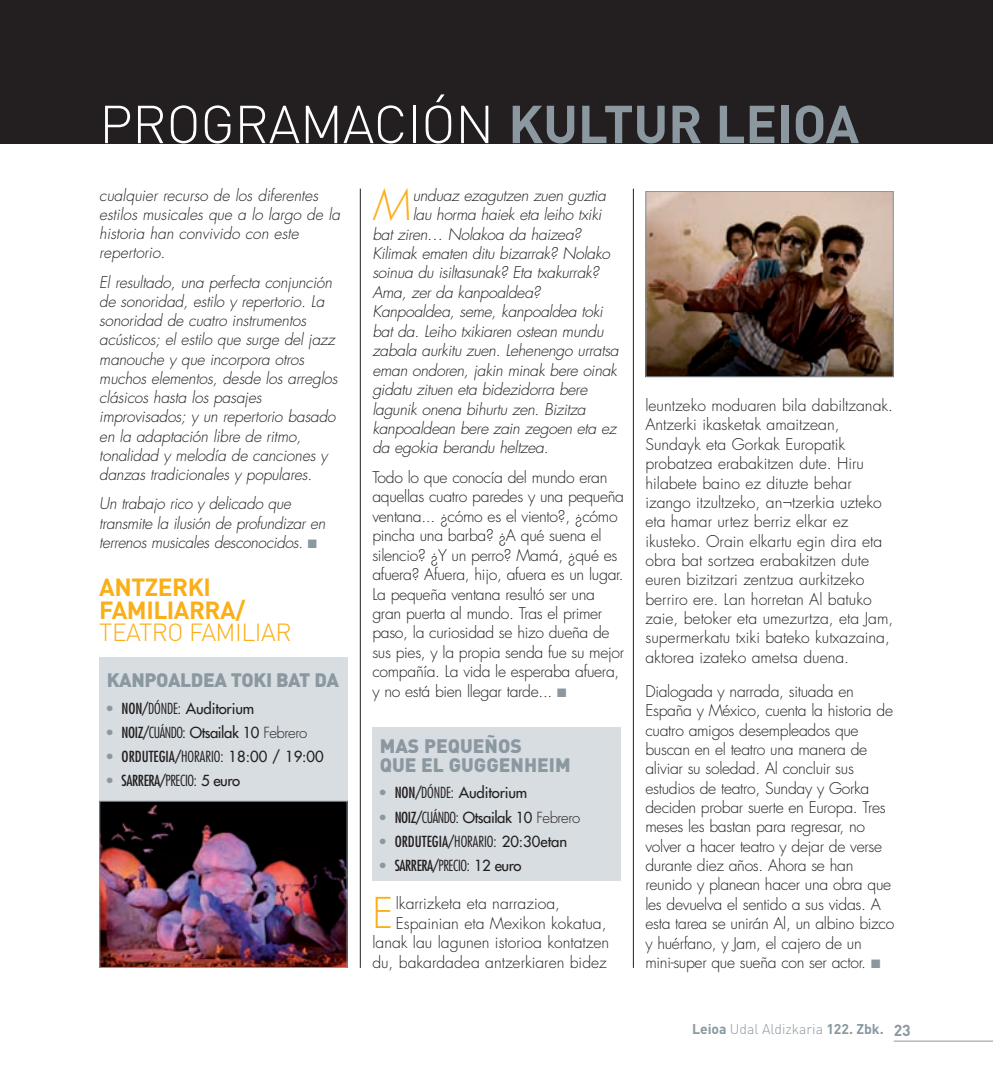
<style>
.page{position:relative;width:993px;height:1092px;background:#fff}
.page>*{position:absolute;margin:0;border:0;box-sizing:border-box;transform-origin:0 0}
.t1{font:300 52.5px "DIN";letter-spacing:-.005em;color:#fff}
.t2{font:italic 300 41.3px "Futura";color:#faaf18}
.t3{font:300 41.3px "Futura";color:#faaf18}
.t4{font:700 24.5px/22.8px "DIN";letter-spacing:-.02em;color:#faaf18}
.t5{font:300 24.5px "DIN";letter-spacing:-.02em;color:#faaf18}
.t6{font:900 19.25px/19.2px "DIN";color:#8b98a0}
.t7{font:900 19.25px "DIN";letter-spacing:-.02em;color:#8b98a0}
.t8{font:italic 300 15.75px/19.2px "Futura";letter-spacing:-.02em;color:#231f20}
.t9{font:300 15.75px/19.4px "Futura";letter-spacing:-.02em;color:#231f20}
.t10{font:300 15.75px/19.4px "Futura";color:#231f20}
.t11{font:italic 300 15.75px/19.2px "Futura";color:#231f20}
.t12{font:14.88px "Futura";letter-spacing:-.01em;color:#231f20}
.t13{font:condensed 14.88px "Futura";color:#231f20}
.t14{font:14.88px "Futura";letter-spacing:-.03em;color:#231f20}
.t15{font:300 14px "DIN";color:#8b98a0}
.s1{font-weight:700;color:#8b98a0}
.s2{color:#8b98a0}
.s3{font-stretch:condensed;color:#8b98a0}
.s4{font-stretch:condensed}
.s5{font-weight:300;font-stretch:condensed}
.s6{font-weight:300}
.s7{font-stretch:normal}
.s8{font-weight:700}
.s9{font-weight:700;font-size:15.75px}
</style>
<div class="page">
<hr style="left:893px;top:1040px;width:99px;height:1px;background:#8b98a0">
<div style="left:0;top:0;width:992px;height:144px;background:#231f20"></div>
<hr style="left:632px;top:189px;width:1px;height:778px;background:#231f20">
<hr style="left:360px;top:189px;width:1px;height:778px;background:#231f20">
<div style="left:99px;top:656px;width:248px;height:144px;background:#d7dde1"></div>
<img style="left:101px;top:802px;width:244px;height:163px">
<div style="left:99px;top:800px;width:248px;height:167px;border:1px solid #8b98a0"></div>
<img style="left:647px;top:193px;width:244px;height:182px">
<div style="left:645px;top:191px;width:248px;height:186px;border:1px solid #8b98a0"></div>
<div style="left:372px;top:727px;width:248px;height:154px;background:#d7dde1"></div>
<h1 class="t1" style="left:99px;top:92px;width:761px">PROG RAMAC IÓN <span class="s1">KULTUR LEIOA</span></h1>
<p class="t11" style="left:99px;top:186px;width:242px">cualquier recurso de los diferentes estilos musicales que a lo largo de la historia han convivido con este repertorio.</p>
<p class="t8" style="left:99px;top:273px;width:240px">El resultado, una perfecta conjunción de sonoridad, estilo y repertorio. La sonoridad de cuatro instrumentos acústicos; el estilo que surge del jazz manouche y que incorpora otros muchos elementos, desde los arreglos clásicos hasta los pasajes improvisados; y un repertorio basado en la adaptación libre de ritmo, tonalidad y melodía de canciones y danzas tradicionales y populares.</p>
<p class="t8" style="left:99px;top:494px;width:227px">Un trabajo rico y delicado que transmite la ilusión de profundizar en terrenos musicales desconocidos. <span class="s2">■</span></p>
<h3 class="t4" style="left:99px;top:574px;width:147px">ANTZERKI<br>FAMILIARRA/</h3>
<h3 class="t5" style="left:99px;top:617px;width:194px">TEATRO FAMILIAR</h3>
<p class="t7" style="left:107px;top:667px;width:234px">KANPOAL DEA TOKI BAT DA</p>
<p class="t12" style="left:107px;top:698px;width:149px"><span class="s3">•</span> <span class="s4">NON/</span><span class="s5">DÓNDE:</span> Auditorium</p>
<p class="t14" style="left:107px;top:722px;width:202px"><span class="s3">•</span> <span class="s4">NOIZ/</span><span class="s5">CUÁNDO:</span> Otsailak 10 <span class="s6">Febrero</span></p>
<p class="t12" style="left:107px;top:746px;width:218px"><span class="s3">•</span> <span class="s4">ORDUTEGIA/</span><span class="s5">HORARIO:</span> 18:00 / 19:00</p>
<p class="t13" style="left:107px;top:771px;width:135px"><span class="s2">•</span> SARRERA/<span class="s6">PRECIO:</span> <span class="s7">5 euro</span></p>
<h2 class="t2" style="left:372px;top:180px;width:39px">M</h2>
<p class="t8" style="left:412px;top:186px;width:195px">unduaz ezagutzen zuen guztia</p>
<p class="t8" style="left:412px;top:205px;width:190px">lau horma haiek eta leiho txiki</p>
<p class="t8" style="left:372px;top:224px;width:210px">bat ziren… Nolakoa da haizea?</p>
<p class="t8" style="left:372px;top:244px;width:239px">Kilimak ematen ditu bizarrak? Nolako</p>
<p class="t8" style="left:372px;top:263px;width:228px">soinua du isiltasunak? Eta txakurrak?</p>
<p class="t8" style="left:372px;top:283px;width:170px">Ama, zer da kanpoaldea?</p>
<p class="t8" style="left:372px;top:302px;width:232px">Kanpoaldea, seme, kanpoaldea toki</p>
<p class="t8" style="left:372px;top:322px;width:233px">bat da. Leiho txikiaren ostean mundu</p>
<p class="t8" style="left:372px;top:341px;width:248px">zabala aurkitu zuen. Lehenengo urratsa</p>
<p class="t8" style="left:372px;top:361px;width:246px">eman ondoren, jakin minak bere oinak</p>
<p class="t8" style="left:372px;top:380px;width:216px">gidatu zituen eta bidezidorra bere</p>
<p class="t8" style="left:372px;top:399px;width:215px">lagunik onena bihurtu zen. Bizitza</p>
<p class="t8" style="left:372px;top:419px;width:245px">kanpoaldean bere zain zegoen eta ez</p>
<p class="t8" style="left:372px;top:438px;width:178px">da egokia berandu heltzea.</p>
<p class="t9" style="left:372px;top:468px;width:253px">Todo lo que conocía del mundo eran aquellas cuatro paredes y una pequeña ventana... ¿cómo es el viento?, ¿cómo pincha una barba? ¿A qué suena el silencio? ¿Y un perro? Mamá, ¿qué es afuera? Afuera, hijo, afuera es un lugar.<br>La pequeña ventana resultó ser una gran puerta al mundo. Tras el primer paso, la curiosidad se hizo dueña de sus pies, y la propia senda fue su mejor compañía. La vida le esperaba afuera, y no está bien llegar tarde... <span class="s2">■</span></p>
<p class="t6" style="left:379px;top:735px;width:189px">MAS PEQUEÑOS<br>QUE EL GUGGENHEIM</p>
<p class="t12" style="left:379px;top:783px;width:149px"><span class="s3">•</span> <span class="s4">NON/</span><span class="s5">DÓNDE:</span> Auditorium</p>
<p class="t14" style="left:379px;top:807px;width:202px"><span class="s3">•</span> <span class="s4">NOIZ/</span><span class="s5">CUÁNDO:</span> Otsailak 10 <span class="s6">Febrero</span></p>
<p class="t13" style="left:379px;top:832px;width:189px"><span class="s2">•</span> ORDUTEGIA/<span class="s6">HORARIO:</span> <span class="s7">20:30etan</span></p>
<p class="t13" style="left:379px;top:856px;width:143px"><span class="s2">•</span> SARRERA/<span class="s6">PRECIO:</span> <span class="s7">12 euro</span></p>
<h2 class="t3" style="left:372px;top:888px;width:22px">E</h2>
<p class="t10" style="left:395px;top:894px;width:166px">lkarrizketa eta narrazioa,</p>
<p class="t10" style="left:395px;top:913px;width:212px">Espainian eta Mexikon kokatua,</p>
<p class="t10" style="left:372px;top:933px;width:238px">lanak lau lagunen istorioa kontatzen</p>
<p class="t10" style="left:372px;top:952px;width:236px">du, bakardadea antzerkiaren bidez</p>
<p class="t10" style="left:645px;top:396px;width:249px">leuntzeko moduaren bila dabiltzanak.<br>Antzerki ikasketak amaitzean, Sundayk eta Gorkak Europatik probatzea erabakitzen dute. Hiru hilabete baino ez dituzte behar izango itzultzeko, an¬tzerkia uzteko eta hamar urtez berriz elkar ez ikusteko. Orain elkartu egin dira eta obra bat sortzea erabakitzen dute euren bizitzari zentzua aurkitzeko berriro ere. Lan horretan Al batuko zaie, betoker eta umezurtza, eta Jam, supermerkatu txiki bateko kutxazaina, aktorea izateko ametsa duena.</p>
<p class="t9" style="left:645px;top:682px;width:250px">Dialogada y narrada, situada en España y México, cuenta la historia de cuatro amigos desempleados que buscan en el teatro una manera de aliviar su soledad. Al concluir sus estudios de teatro, Sunday y Gorka deciden probar suerte en Europa. Tres meses les bastan para regresar, no volver a hacer teatro y dejar de verse durante diez años. Ahora se han reunido y planean hacer una obra que les devuelva el sentido a sus vidas. A esta tarea se unirán Al, un albino bizco y huérfano, y Jam, el cajero de un mini-super que sueña con ser actor. <span class="s2">■</span></p>
<p class="t15" style="left:691px;top:1020px;width:220px"><span class="s8">Leioa</span> Udal Aldizkaria <span class="s8">122. Zbk.</span> <span class="s9">23</span></p>
</div>
